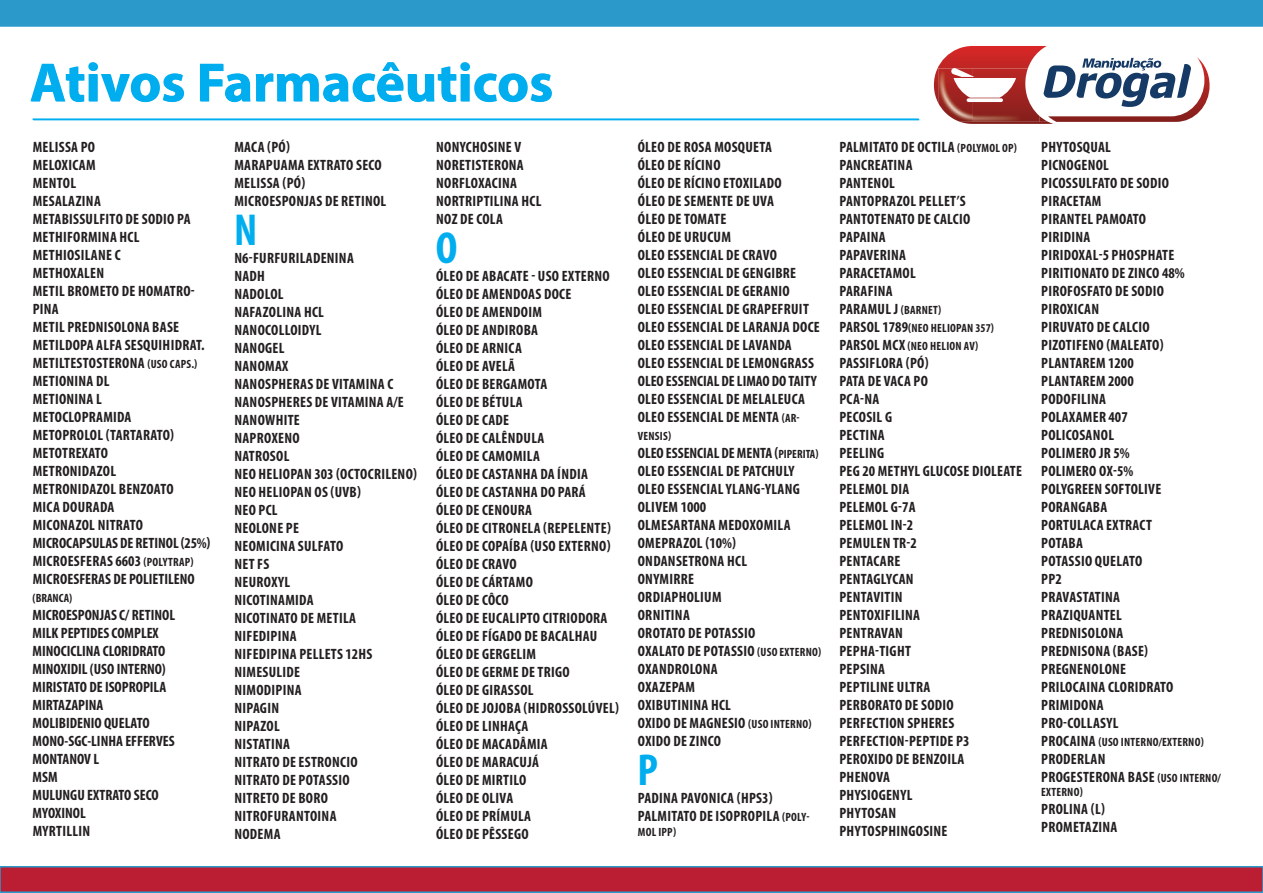
<style>
.page{position:relative;width:1263px;height:893px;background:#fff}
.page>*{position:absolute;margin:0;border:0;box-sizing:border-box;transform-origin:0 0}
.t1{font:700 55.5px "Myriad Pro";color:#00aeef}
.t2{font:700 condensed 45px "Myriad Pro";color:#00aeef}
.t3{font:700 condensed 15.15px/18.1px "Myriad Pro";letter-spacing:.02em;color:#231f20}
.t4{font:700 condensed 15px/18px "Myriad Pro";letter-spacing:.02em;color:#231f20}
.t5{font:700 condensed 15px/18px "Myriad Pro";color:#231f20}
.t6{font:700 condensed 12px/18px "Myriad Pro";letter-spacing:.02em;color:#231f20}
.s1{font-size:12px}
.s2{font-size:15px}
</style>
<div class="page">
<svg style="left:0;top:26px;width:1263px;height:1px"></svg>
<svg style="left:934px;top:46px;width:276px;height:78px"></svg>
<hr style="left:33px;top:119px;width:886px;height:1px;background:#00aeef">
<div style="left:0;top:0;width:1263px;height:26px;background:#2b99ca"></div>
<div style="left:0;top:867px;width:1263px;height:25px;background:#bb1e33"></div>
<div style="left:0;top:866px;width:1263px;height:27px;border:2px solid #2b99ca"></div>
<hr style="left:33px;top:118px;width:885px;height:2px;background:#00aeef">
<h1 class="t1" style="left:30px;top:47px;width:525px">Ativos Farmacêuticos</h1>
<p class="t4" style="left:33px;top:137px;width:179px">MELISSA PO<br>MELOXICAM<br>MENTOL<br>MESALAZINA<br>METABISSULFITO DE SODIO PA<br>METHIFORMINA HCL<br>METHIOSILANE C<br>METHOXALEN<br>METIL BROMETO DE HOMATRO-<br>PINA<br>METIL PREDNISOLONA BASE<br>METILDOPA ALFA SESQUIHIDRAT.<br>METILTESTOSTERONA <span class="s1">(USO CAPS.)<br></span>METIONINA DL<br>METIONINA L<br>METOCLOPRAMIDA<br>METOPROLOL (TARTARATO)<br>METOTREXATO<br>METRONIDAZOL<br>METRONIDAZOL BENZOATO<br>MICA DOURADA<br>MICONAZOL NITRATO<br>MICROCAPSULAS DE RETINOL (25%)<br>MICROESFERAS 6603 <span class="s1">(POLYTRAP)<br></span>MICROESFERAS DE POLIETILENO</p>
<p class="t6" style="left:33px;top:588px;width:41px">(BRANCA)</p>
<p class="t5" style="left:33px;top:605px;width:144px">MICROESPONJAS C/ RETINOL<br>MILK PEPTIDES COMPLEX<br>MINOCICLINA CLORIDRATO<br>MINOXIDIL (USO INTERNO)<br>MIRISTATO DE ISOPROPILA<br>MIRTAZAPINA<br>MOLIBIDENIO QUELATO<br>MONO-SGC-LINHA EFFERVES<br>MONTANOV L<br>MSM<br>MULUNGU EXTRATO SECO<br>MYOXINOL<br>MYRTILLIN</p>
<p class="t4" style="left:234px;top:137px;width:153px">MACA (PÓ)<br>MARAPUAMA EXTRATO SECO<br>MELISSA (PÓ)<br>MICROESPONJAS DE RETINOL</p>
<h2 class="t2" style="left:234px;top:201px;width:25px">N</h2>
<p class="t4" style="left:234px;top:248px;width:184px">N6-FURFURILADENINA<br>NADH<br>NADOLOL<br>NAFAZOLINA HCL<br>NANOCOLLOIDYL<br>NANOGEL<br>NANOMAX<br>NANOSPHERAS DE VITAMINA C<br>NANOSPHERES DE VITAMINA A/E<br>NANOWHITE<br>NAPROXENO<br>NATROSOL<br>NEO HELIOPAN 303 (OCTOCRILENO)<br>NEO HELIOPAN OS (UVB)<br>NEO PCL<br>NEOLONE PE<br>NEOMICINA SULFATO<br>NET FS<br>NEUROXYL<br>NICOTINAMIDA<br>NICOTINATO DE METILA<br>NIFEDIPINA<br>NIFEDIPINA PELLETS 12HS<br>NIMESULIDE<br>NIMODIPINA<br>NIPAGIN<br>NIPAZOL<br>NISTATINA<br>NITRATO DE ESTRONCIO<br>NITRATO DE POTASSIO<br>NITRETO DE BORO<br>NITROFURANTOINA<br>NODEMA</p>
<p class="t4" style="left:436px;top:137px;width:107px">NONYCHOSINE V<br>NORETISTERONA<br>NORFLOXACINA<br>NORTRIPTILINA HCL<br>NOZ DE COLA</p>
<h2 class="t2" style="left:436px;top:219px;width:23px">O</h2>
<p class="t4" style="left:436px;top:266px;width:184px">ÓLEO DE ABACATE - USO EXTERNO<br>ÓLEO DE AMENDOAS DOCE<br>ÓLEO DE AMENDOIM<br>ÓLEO DE ANDIROBA<br>ÓLEO DE ARNICA<br>ÓLEO DE AVELÃ<br>ÓLEO DE BERGAMOTA<br>ÓLEO DE BÉTULA<br>ÓLEO DE CADE<br>ÓLEO DE CALÊNDULA<br>ÓLEO DE CAMOMILA<br>ÓLEO DE CASTANHA DA ÍNDIA<br>ÓLEO DE CASTANHA DO PARÁ<br>ÓLEO DE CENOURA<br>ÓLEO DE CITRONELA (REPELENTE)<br>ÓLEO DE COPAÍBA (USO EXTERNO)<br>ÓLEO DE CRAVO<br>ÓLEO DE CÁRTAMO<br>ÓLEO DE CÔCO<br>ÓLEO DE EUCALIPTO CITRIODORA<br>ÓLEO DE FÍGADO DE BACALHAU<br>ÓLEO DE GERGELIM<br>ÓLEO DE GERME DE TRIGO<br>ÓLEO DE GIRASSOL<br>ÓLEO DE JOJOBA (HIDROSSOLÚVEL)<br>ÓLEO DE LINHAÇA<br>ÓLEO DE MACADÂMIA<br>ÓLEO DE MARACUJÁ<br>ÓLEO DE MIRTILO<br>ÓLEO DE OLIVA<br>ÓLEO DE PRÍMULA<br>ÓLEO DE PÊSSEGO</p>
<p class="t4" style="left:638px;top:137px;width:145px">ÓLEO DE ROSA MOSQUETA<br>ÓLEO DE RÍCINO<br>ÓLEO DE RÍCINO ETOXILADO</p>
<p class="t3" style="left:638px;top:191px;width:138px">ÓLEO DE SEMENTE DE UVA<br>ÓLEO DE TOMATE<br>ÓLEO DE URUCUM</p>
<p class="t4" style="left:638px;top:246px;width:184px">OLEO ESSENCIAL DE CRAVO<br>OLEO ESSENCIAL DE GENGIBRE<br>OLEO ESSENCIAL DE GERANIO<br>OLEO ESSENCIAL DE GRAPEFRUIT<br>OLEO ESSENCIAL DE LARANJA DOCE<br>OLEO ESSENCIAL DE LAVANDA<br>OLEO ESSENCIAL DE LEMONGRASS<br>OLEO ESSENCIAL DE LIMAO DO TAITY<br>OLEO ESSENCIAL DE MELALEUCA<br>OLEO ESSENCIAL DE MENTA <span class="s1">(AR-</span></p>
<p class="t6" style="left:638px;top:427px;width:35px">VENSIS)</p>
<p class="t4" style="left:638px;top:444px;width:185px">OLEO ESSENCIAL DE MENTA (<span class="s1">PIPERITA)<br></span>OLEO ESSENCIAL DE PATCHULY<br>OLEO ESSENCIAL YLANG-YLANG<br>OLIVEM 1000<br>OLMESARTANA MEDOXOMILA<br>OMEPRAZOL (10%)<br>ONDANSETRONA HCL<br>ONYMIRRE<br>ORDIAPHOLIUM<br>ORNITINA<br>OROTATO DE POTASSIO<br>OXALATO DE POTASSIO <span class="s1">(USO EXTERNO)<br></span>OXANDROLONA<br>OXAZEPAM<br>OXIBUTININA HCL<br>OXIDO DE MAGNESIO <span class="s1">(USO INTERNO)<br></span>OXIDO DE ZINCO</p>
<h2 class="t2" style="left:638px;top:742px;width:22px">P</h2>
<p class="t4" style="left:638px;top:789px;width:173px">PADINA PAVONICA (HPS3)<br>PALMITATO DE ISOPROPILA <span class="s1">(POLY-</span></p>
<p class="t6" style="left:638px;top:822px;width:40px">MOL IPP)</p>
<p class="t4" style="left:839px;top:137px;width:179px">PALMITATO DE OCTILA <span class="s1">(POLYMOL OP)<br></span>PANCREATINA<br>PANTENOL<br>PANTOPRAZOL PELLET’S<br>PANTOTENATO DE CALCIO<br>PAPAINA<br>PAPAVERINA<br>PARACETAMOL<br>PARAFINA<br>PARAMUL J <span class="s1">(BARNET)</span></p>
<p class="t6" style="left:839px;top:318px;width:156px"><span class="s2">PARSOL 1789</span>(NEO HELIOPAN 357)<br><span class="s2">PARSOL MCX</span> (NEO HELION AV)</p>
<p class="t4" style="left:839px;top:353px;width:184px">PASSIFLORA (PÓ)<br>PATA DE VACA PO<br>PCA-NA<br>PECOSIL G<br>PECTINA<br>PEELING<br>PEG 20 METHYL GLUCOSE DIOLEATE<br>PELEMOL DIA<br>PELEMOL G-7A<br>PELEMOL IN-2<br>PEMULEN TR-2<br>PENTACARE<br>PENTAGLYCAN<br>PENTAVITIN<br>PENTOXIFILINA<br>PENTRAVAN<br>PEPHA-TIGHT<br>PEPSINA<br>PEPTILINE ULTRA<br>PERBORATO DE SODIO<br>PERFECTION SPHERES<br>PERFECTION-PEPTIDE P3<br>PEROXIDO DE BENZOILA<br>PHENOVA<br>PHYSIOGENYL<br>PHYTOSAN<br>PHYTOSPHINGOSINE</p>
<p class="t4" style="left:1041px;top:137px;width:145px">PHYTOSQUAL<br>PICNOGENOL<br>PICOSSULFATO DE SODIO<br>PIRACETAM<br>PIRANTEL PAMOATO<br>PIRIDINA<br>PIRIDOXAL-5 PHOSPHATE<br>PIRITIONATO DE ZINCO 48%<br>PIROFOSFATO DE SODIO<br>PIROXICAN<br>PIRUVATO DE CALCIO<br>PIZOTIFENO (MALEATO)<br>PLANTAREM 1200<br>PLANTAREM 2000<br>PODOFILINA<br>POLAXAMER 407<br>POLICOSANOL<br>POLIMERO JR 5%<br>POLIMERO OX-5%<br>POLYGREEN SOFTOLIVE<br>PORANGABA<br>PORTULACA EXTRACT<br>POTABA<br>POTASSIO QUELATO<br>PP2<br>PRAVASTATINA<br>PRAZIQUANTEL<br>PREDNISOLONA<br>PREDNISONA (BASE)<br>PREGNENOLONE<br>PRILOCAINA CLORIDRATO<br>PRIMIDONA<br>PRO-COLLASYL</p>
<p class="t6" style="left:1041px;top:732px;width:164px"><span class="s2">PROCAINA</span> (USO INTERNO/EXTERNO)</p>
<p class="t4" style="left:1041px;top:749px;width:181px">PRODERLAN<br>PROGESTERONA BASE <span class="s1">(USO INTERNO/</span></p>
<p class="t6" style="left:1041px;top:783px;width:43px">EXTERNO)</p>
<p class="t4" style="left:1041px;top:800px;width:78px">PROLINA (L)<br>PROMETAZINA</p>
</div>
